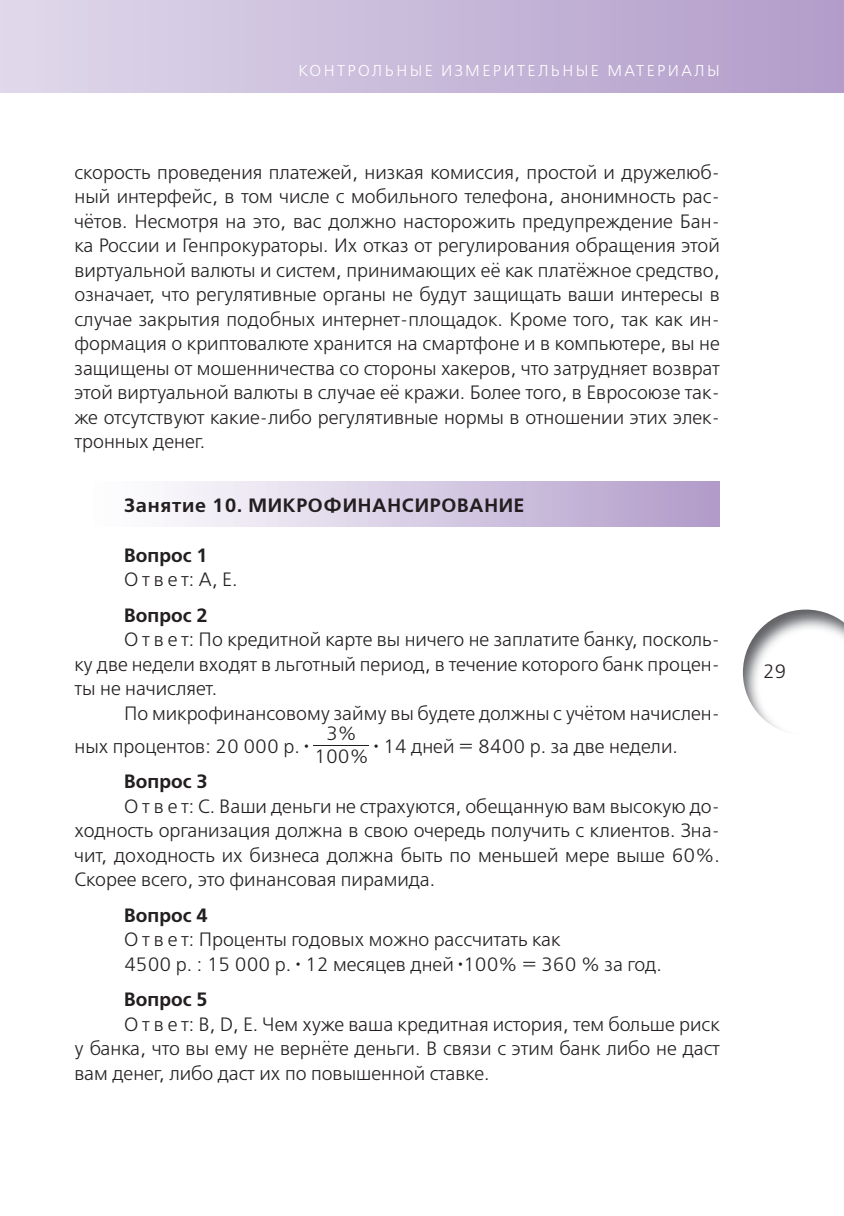
<style>
.page{position:relative;width:844px;height:1216px;background:#fff}
.page>*{position:absolute;margin:0;border:0;box-sizing:border-box;transform-origin:0 0}
.t1{font:19.25px/24.5px "Free Set C";color:#231f20;text-align:justify}
.t2{font:700 19.25px "Free Set C";color:#231f20}
.t3{font:700 19.25px "Free Set C";letter-spacing:.04em;color:#231f20}
.t4{font:15.75px "Free Set C";letter-spacing:.15em;color:#fff}
</style>
<div class="page">
<div style="left:0;top:1px;width:843px;height:91px;background:linear-gradient(to right,#e0d9eb,#b29cca)"></div>
<img style="left:742px;top:609px;width:101px;height:121px">
<div style="left:74px;top:482px;width:645px;height:44px;background:linear-gradient(to right,#fff,#b29cca)"></div>
<hr style="left:313px;top:745px;width:56px;height:1px;background:#231f20">
<p class="t4" style="left:298px;top:62px;width:423px">КОНТРОЛЬНЫЕ ИЗМЕРИТЕЛЬНЫЕ МАТЕРИАЛЫ</p>
<p class="t1" style="left:74px;top:160px;width:646px">скорость проведения платежей, низкая комиссия, простой и дружелюб&shy;ный интерфейс, в том числе с мобильного телефона, анонимность рас&shy;чётов. Несмотря на это, вас должно насторожить предупреждение Бан&shy;ка России и Генпрокураторы. Их отказ от регулирования обращения этой виртуальной валюты и систем, принимающих её как платёжное средство, означает, что регулятивные органы не будут защищать ваши интересы в случае закрытия подобных интернет-площадок. Кроме того, так как ин&shy;формация о криптовалюте хранится на смартфоне и в компьютере, вы не защищены от мошенничества со стороны хакеров, что затрудняет возврат этой виртуальной валюты в случае её кражи. Более того, в Евросоюзе так&shy;же отсутствуют какие-либо регулятивные нормы в отношении этих элек&shy;тронных денег.</p>
<p class="t3" style="left:124px;top:498px;width:401px">Занятие 10. МИКРОФИНАНСИРОВАНИЕ</p>
<p class="t2" style="left:124px;top:548px;width:85px">Вопрос 1</p>
<p class="t1" style="left:124px;top:567px;width:115px">Ответ: А, Е.</p>
<p class="t2" style="left:124px;top:608px;width:85px">Вопрос 2</p>
<p class="t1" style="left:74px;top:627px;width:646px;text-indent:50px">О т в е т: По кредитной карте вы ничего не заплатите банку, посколь&shy;ку две недели входят в льготный период, в течение которого банк процен&shy;ты не начисляет.</p>
<p class="t1" style="left:74px;top:696px;width:646px;line-height:33.2px;text-indent:50px">По микрофинансовому займу вы будете должны с учётом начислен&shy;ных процентов: 20 000 р. ·</p>
<p class="t1" style="left:314px;top:722px;width:56px;line-height:22.8px;text-align:center">3%<br>100%</p>
<p class="t1" style="left:373px;top:734px;width:305px">· 14 дней = 8400 р. за две недели.</p>
<p class="t2" style="left:124px;top:774px;width:85px">Вопрос 3</p>
<p class="t1" style="left:74px;top:794px;width:646px;text-indent:50px">О т в е т: С. Ваши деньги не страхуются, обещанную вам высокую до&shy;ходность организация должна в свою очередь получить с клиентов. Зна&shy;чит, доходность их бизнеса должна быть по меньшей мере выше 60%.<br>Скорее всего, это финансовая пирамида.</p>
<p class="t2" style="left:124px;top:908px;width:85px">Вопрос 4</p>
<p class="t1" style="left:124px;top:927px;width:539px">О т в е т: Проценты годовых можно рассчитать как<br>4500 р. : 15 000 р. · 12 месяцев дней ·100% = 360 % за год.</p>
<p class="t2" style="left:124px;top:992px;width:85px">Вопрос 5</p>
<p class="t1" style="left:74px;top:1011px;width:646px;text-indent:50px">О т в е т: В, D, E. Чем хуже ваша кредитная история, тем больше риск у банка, что вы ему не вернёте деньги. В связи с этим банк либо не даст вам денег, либо даст их по повышенной ставке.</p>
<p class="t1" style="left:762px;top:658px;width:25px">29</p>
</div>
